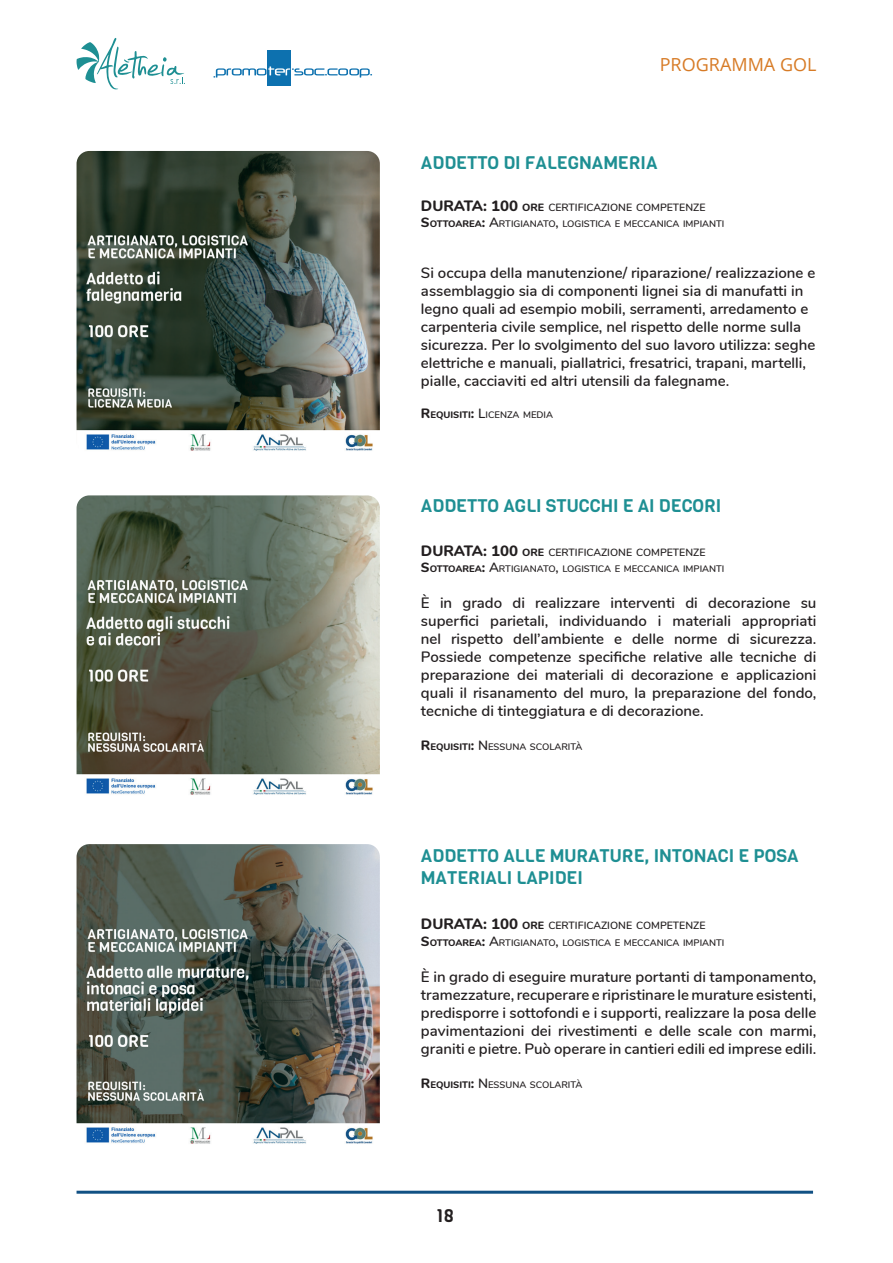
<style>
.page{position:relative;width:893px;height:1263px;background:#fff}
.page>*{position:absolute;margin:0;border:0;box-sizing:border-box;transform-origin:0 0}
.t1{font:18px/21.6px "Viga";color:#1e8f93}
.t2{font:18px "Open Sans";color:#d77b26}
.t3{font:18px "Viga";color:#231f20}
.t4{font:600 15px/18px "Nunito";color:#231f20;text-align:justify}
.t5{font:600 10.5px "Nunito";color:#231f20}
.t6{font:600 9.45px "Nunito";color:#231f20}
.s1{font-weight:800;font-size:15px}
.s2{font-weight:800}
.s3{font-weight:800;font-size:13.5px}
.s4{font-size:13.5px}
</style>
<div class="page">
<svg style="left:76px;top:38px;width:109px;height:52px"></svg>
<hr style="left:77px;top:1191px;width:736px;height:3px;background:#115184">
<div style="left:268px;top:51px;width:23px;height:35px;background:#0d71af"></div>
<svg style="left:213px;top:66px;width:159px;height:12px"></svg>
<img style="left:77px;top:151px;width:303px;height:300px">
<img style="left:77px;top:495px;width:303px;height:300px">
<img style="left:77px;top:844px;width:303px;height:300px">
<p class="t2" style="left:660px;top:52px;width:158px">PROGRAMMA GOL</p>
<p class="t1" style="left:421px;top:152px;width:238px">ADDETTO DI FALEGNAMERIA</p>
<p class="t5" style="left:421px;top:200px;width:286px"><span class="s1">DURATA: 100</span> <span class="s2">ORE</span> CERTIFICAZIONE COMPETENZE</p>
<p class="t6" style="left:421px;top:217px;width:305px"><span class="s3">S</span><span class="s2">OTTOAREA</span><span class="s3">:</span> <span class="s4">A</span>RTIGIANATO<span class="s4">,</span> LOGISTICA E MECCANICA IMPIANTI</p>
<p class="t4" style="left:421px;top:263px;width:396px;text-align:left">Si occupa della manutenzione/ riparazione/ realizzazione e assemblaggio sia di componenti lignei sia di manufatti in legno quali ad esempio mobili, serramenti, arredamento e carpenteria civile semplice, nel rispetto delle norme sulla sicurezza. Per lo svolgimento del suo lavoro utilizza: seghe elettriche e manuali, piallatrici, fresatrici, trapani, martelli, pialle, cacciaviti ed altri utensili da falegname.</p>
<p class="t6" style="left:421px;top:408px;width:134px"><span class="s3">R</span><span class="s2">EQUISITI</span><span class="s3">:</span> <span class="s4">L</span>ICENZA MEDIA</p>
<p class="t1" style="left:421px;top:495px;width:302px">ADDETTO AGLI STUCCHI E AI DECORI</p>
<p class="t5" style="left:421px;top:544px;width:286px"><span class="s1">DURATA: 100</span> <span class="s2">ORE</span> CERTIFICAZIONE COMPETENZE</p>
<p class="t6" style="left:421px;top:561px;width:305px"><span class="s3">S</span><span class="s2">OTTOAREA</span><span class="s3">:</span> <span class="s4">A</span>RTIGIANATO<span class="s4">,</span> LOGISTICA E MECCANICA IMPIANTI</p>
<p class="t4" style="left:421px;top:593px;width:397px">È in grado di realizzare interventi di decorazione su superfici parietali, individuando i materiali appropriati nel rispetto dell’ambiente e delle norme di sicurezza.<br>Possiede competenze specifiche relative alle tecniche di preparazione dei materiali di decorazione e applicazioni quali il risanamento del muro, la preparazione del fondo, tecniche di tinteggiatura e di decorazione.</p>
<p class="t6" style="left:421px;top:740px;width:163px"><span class="s3">R</span><span class="s2">EQUISITI</span><span class="s3">:</span> <span class="s4">N</span> ESSUNA SCOLARITÀ</p>
<p class="t1" style="left:421px;top:845px;width:379px">ADDETTO ALLE MURATURE, INTONACI E POSA<br>MATERIALI LAPIDEI</p>
<p class="t5" style="left:421px;top:918px;width:286px"><span class="s1">DURATA: 100</span> <span class="s2">ORE</span> CERTIFICAZIONE COMPETENZE</p>
<p class="t6" style="left:421px;top:935px;width:305px"><span class="s3">S</span><span class="s2">OTTOAREA</span><span class="s3">:</span> <span class="s4">A</span>RTIGIANATO<span class="s4">,</span> LOGISTICA E MECCANICA IMPIANTI</p>
<p class="t4" style="left:421px;top:966px;width:397px">È in grado di eseguire murature portanti di tamponamento, tramezzature, recuperare e ripristinare le murature esistenti, predisporre i sottofondi e i supporti, realizzare la posa delle pavimentazioni dei rivestimenti e delle scale con marmi, graniti e pietre. Può operare in cantieri edili ed imprese edili.</p>
<p class="t6" style="left:421px;top:1078px;width:163px"><span class="s3">R</span><span class="s2">EQUISITI</span><span class="s3">:</span> <span class="s4">N</span> ESSUNA SCOLARITÀ</p>
<p class="t3" style="left:436px;top:1203px;width:19px">18</p>
</div>
